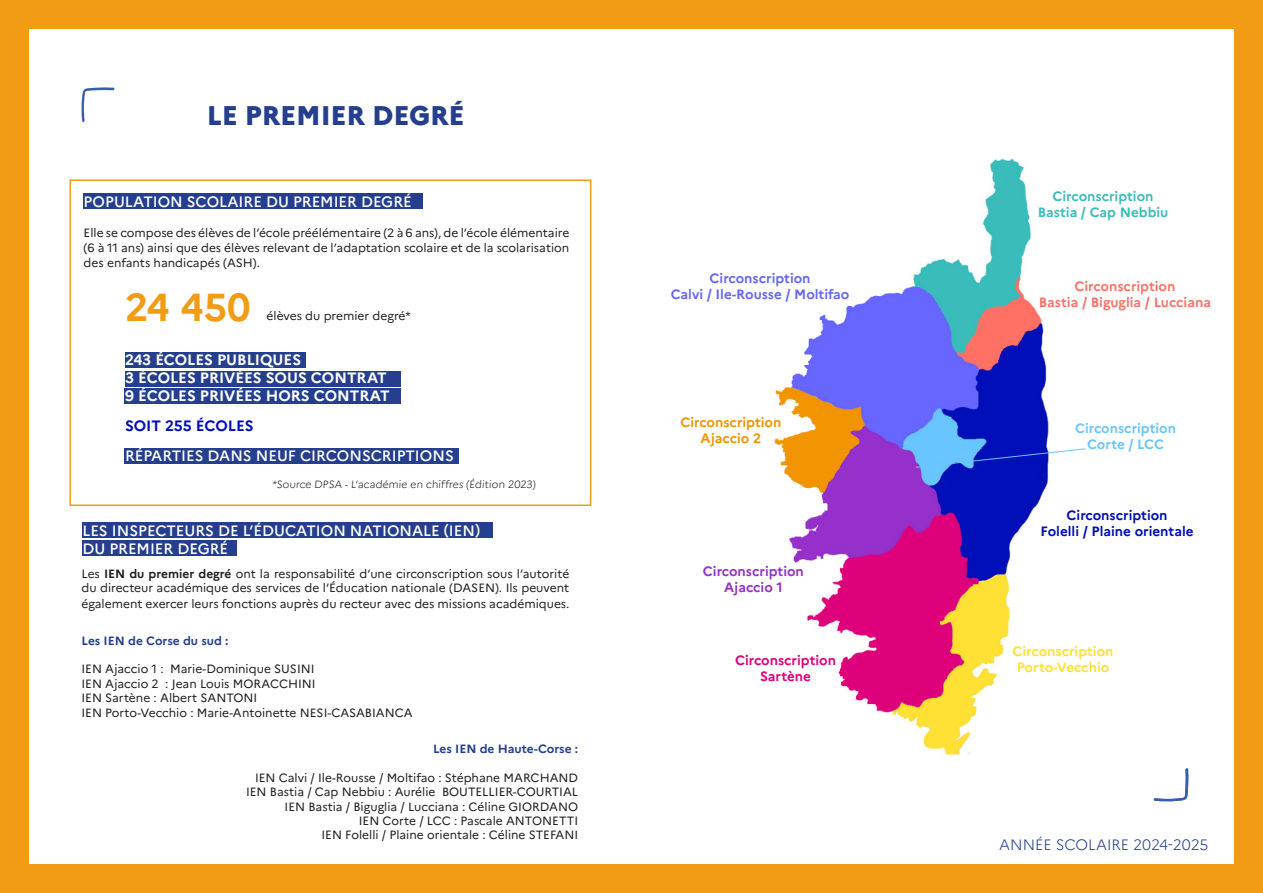
<style>
.page{position:relative;width:1263px;height:893px;background:#fff}
.page>*{position:absolute;margin:0;border:0;box-sizing:border-box;transform-origin:0 0}
.t1{font:700 39px "Marianne";color:#f29c15}
.t2{font:800 27px "Marianne";letter-spacing:-.005em;color:#253f8e}
.t3{font:500 15px "Marianne";color:#fff}
.t4{font:700 15px "Marianne";color:#fff}
.t5{font:300 15px "Marianne";color:#253f8e}
.t6{font:700 15px "Marianne";color:#000fb7}
.t7{font:700 13.5px "Marianne";color:#66f}
.t8{font:700 13.5px "Marianne";color:#ff7166}
.t9{font:700 13.5px "Marianne";color:#000fb7}
.t10{font:700 13.5px "Marianne";color:#3abcba}
.t11{font:700 13.5px "Marianne";color:#ffe035}
.t12{font:700 13.5px "Marianne";color:#69c5ff}
.t13{font:700 13.5px "Marianne";color:#f29400}
.t14{font:700 13.5px "Marianne";color:#9530ca}
.t15{font:700 13.5px "Marianne";color:#de007a}
.t16{font:12px/15px "Marianne";color:#231f20;text-align:justify}
.t17{font:700 12px "Marianne";color:#253f8e}
.t18{font:300 10.5px "Marianne";color:#231f20}
.s1{font-weight:700}
</style>
<div class="page">
<div style="left:125px;top:371px;width:276px;height:15px;background:#253f8e"></div>
<div style="left:125px;top:352px;width:181px;height:15px;background:#253f8e"></div>
<div style="left:0;top:0;width:28px;height:893px;background:#f29c15"></div>
<svg style="left:1153px;top:768px;width:35px;height:34px"></svg>
<svg style="left:81px;top:87px;width:34px;height:35px"></svg>
<div style="left:84px;top:193px;width:339px;height:16px;background:#253f8e"></div>
<img style="left:774px;top:158px;width:275px;height:597px">
<svg style="left:915px;top:448px;width:171px;height:20px"></svg>
<div style="left:69px;top:179px;width:522px;height:327px;border:2px solid #f29c15"></div>
<div style="left:83px;top:522px;width:410px;height:16px;background:#253f8e"></div>
<div style="left:83px;top:540px;width:154px;height:16px;background:#253f8e"></div>
<div style="left:1234px;top:0;width:29px;height:893px;background:#f29c15"></div>
<div style="left:0;top:0;width:1263px;height:28px;background:#f29c15"></div>
<div style="left:0;top:864px;width:1263px;height:29px;background:#f29c15"></div>
<div style="left:124px;top:388px;width:277px;height:16px;background:#253f8e"></div>
<div style="left:124px;top:448px;width:335px;height:15px;background:#253f8e"></div>
<p class="t2" style="left:207px;top:99px;width:259px">LE PREMIER DEGRÉ</p>
<p class="t3" style="left:84px;top:193px;width:330px">POPULATION SCOLAIRE DU PREMIER DEGRÉ</p>
<p class="t16" style="left:84px;top:225px;width:487px">Elle se compose des élèves de l’école préélémentaire (2 à 6 ans), de l’école élémentaire (6 à 11 ans) ainsi que des élèves relevant de l’adaptation scolaire et de la scolarisation des enfants handicapés (ASH).</p>
<p class="t1" style="left:125px;top:284px;width:127px">24 450</p>
<p class="t16" style="left:266px;top:308px;width:145px">élèves du premier degré*</p>
<p class="t4" style="left:125px;top:351px;width:178px">243 ÉCOLES PUBLIQUES</p>
<p class="t4" style="left:125px;top:369px;width:263px">3 ÉCOLES PRIVÉES SOUS CONTRAT</p>
<p class="t4" style="left:125px;top:387px;width:266px">9 ÉCOLES PRIVÉES HORS CONTRAT</p>
<p class="t6" style="left:125px;top:417px;width:130px">SOIT 255 ÉCOLES</p>
<p class="t3" style="left:125px;top:447px;width:330px">RÉPARTIES DANS NEUF CIRCONSCRIPTIONS</p>
<p class="t18" style="left:272px;top:478px;width:266px">*Source DPSA - L’académie en chiffres (Édition 2023)</p>
<p class="t3" style="left:82px;top:521px;width:399px">LES INSPECTEURS DE L’ÉDUCATION NATIONALE (IEN)</p>
<p class="t3" style="left:82px;top:539px;width:147px">DU PREMIER DEGRÉ</p>
<p class="t16" style="left:81px;top:566px;width:489px;line-height:14.4px">Les <span class="s1">IEN du premier degré</span> ont la responsabilité d’une circonscription sous l’autorité du directeur académique des services de l’Éducation nationale (DASEN). Ils peuvent</p>
<p class="t16" style="left:81px;top:596px;width:489px">également exercer leurs fonctions auprès du recteur avec des missions académiques.</p>
<p class="t17" style="left:81px;top:633px;width:148px">Les IEN de Corse du sud :</p>
<p class="t16" style="left:81px;top:661px;width:235px">IEN Ajaccio 1 : Marie-Dominique SUSINI</p>
<p class="t16" style="left:81px;top:676px;width:236px">IEN Ajaccio 2 : Jean Louis MORACCHINI</p>
<p class="t16" style="left:81px;top:690px;width:177px">IEN Sartène : Albert SANTONI</p>
<p class="t16" style="left:81px;top:705px;width:333px">IEN Porto-Vecchio : Marie-Antoinette NESI-CASABIANCA</p>
<p class="t17" style="left:433px;top:741px;width:147px">Les IEN de Haute-Corse :</p>
<p class="t16" style="left:255px;top:770px;width:325px">IEN Calvi / Ile-Rousse / Moltifao : Stéphane MARCHAND</p>
<p class="t16" style="left:246px;top:784px;width:334px">IEN Bastia / Cap Nebbiu : Aurélie BOUTELLIER-COURTIAL</p>
<p class="t16" style="left:285px;top:799px;width:295px">IEN Bastia / Biguglia / Lucciana : Céline GIORDANO</p>
<p class="t16" style="left:359px;top:813px;width:221px">IEN Corte / LCC : Pascale ANTONETTI</p>
<p class="t16" style="left:321px;top:827px;width:258px">IEN Folelli / Plaine orientale : Céline STEFANI</p>
<p class="t7" style="left:709px;top:269px;width:103px">Circonscription</p>
<p class="t7" style="left:671px;top:286px;width:180px">Calvi / Ile-Rousse / Moltifao</p>
<p class="t13" style="left:680px;top:414px;width:103px">Circonscription</p>
<p class="t13" style="left:701px;top:430px;width:62px">Ajaccio 2</p>
<p class="t14" style="left:703px;top:563px;width:103px">Circonscription</p>
<p class="t14" style="left:724px;top:579px;width:60px">Ajaccio 1</p>
<p class="t15" style="left:735px;top:652px;width:103px">Circonscription</p>
<p class="t15" style="left:760px;top:668px;width:52px">Sartène</p>
<p class="t10" style="left:1052px;top:188px;width:103px">Circonscription</p>
<p class="t10" style="left:1038px;top:204px;width:132px">Bastia / Cap Nebbiu</p>
<p class="t8" style="left:1074px;top:278px;width:103px">Circonscription</p>
<p class="t8" style="left:1039px;top:294px;width:174px">Bastia / Biguglia / Lucciana</p>
<p class="t12" style="left:1075px;top:420px;width:103px">Circonscription</p>
<p class="t12" style="left:1087px;top:436px;width:79px">Corte / LCC</p>
<p class="t9" style="left:1066px;top:507px;width:103px">Circonscription</p>
<p class="t9" style="left:1040px;top:523px;width:154px">Folelli / Plaine orientale</p>
<p class="t11" style="left:1012px;top:643px;width:103px">Circonscription</p>
<p class="t11" style="left:1017px;top:659px;width:94px">Porto-Vecchio</p>
<p class="t5" style="left:999px;top:836px;width:211px">ANNÉE SCOLAIRE 2024-2025</p>
</div>
